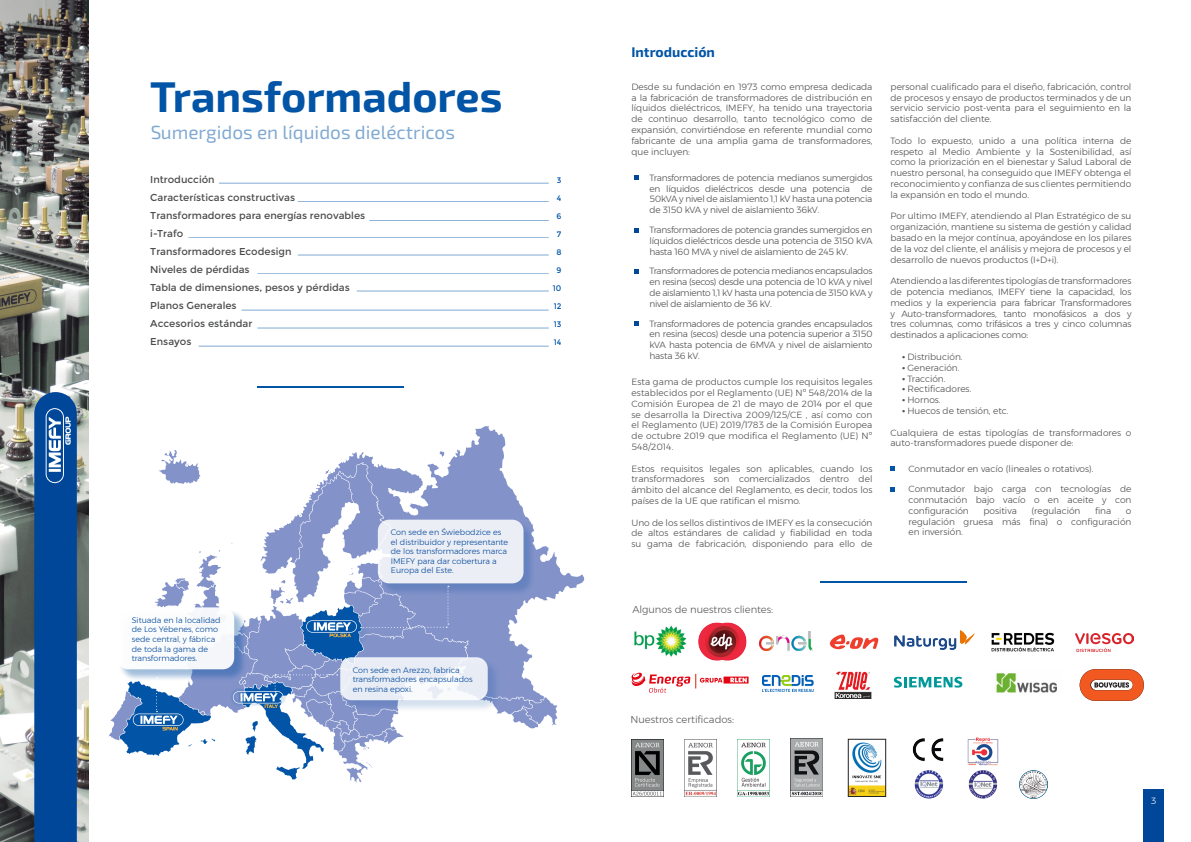
<style>
.page{position:relative;width:1191px;height:842px;background:#fff}
.page>*{position:absolute;margin:0;border:0;box-sizing:border-box;transform-origin:0 0}
.t1{font:700 43px "Exo 2";color:#0154a6}
.t2{font:19px "Exo 2";color:#0154a6}
.t3{font:700 14px "Exo 2";color:#0154a6}
.t4{font:10px/18px "Montserrat";color:#4b4c4d}
.t5{font:300 10px "Montserrat";letter-spacing:-.005em;color:#57585a}
.t6{font:300 9px/10.8px "Montserrat";color:#4b4c4d;text-align:justify}
.t7{font:300 9px/10.8px "Montserrat";letter-spacing:-.02em;color:#4b4c4d}
.t8{font:300 9px "Montserrat";color:#fff}
.t9{font:300 8px/9.6px "Montserrat";color:#004799}
.t10{font:8px "Montserrat";color:#0154a6}
.s1{font-weight:400}
</style>
<div class="page">
<svg style="left:466px;top:426px;width:118px;height:270px"></svg>
<svg style="left:496px;top:696px;width:61px;height:32px"></svg>
<div style="left:1143px;top:789px;width:21px;height:53px;background:#004799"></div>
<hr style="left:219px;top:183px;width:330px;height:1px;background:#0154a6">
<hr style="left:257px;top:328px;width:292px;height:1px;background:#0154a6">
<hr style="left:199px;top:346px;width:350px;height:1px;background:#0154a6">
<hr style="left:298px;top:255px;width:251px;height:1px;background:#0154a6">
<hr style="left:369px;top:220px;width:180px;height:1px;background:#0154a6">
<hr style="left:357px;top:291px;width:192px;height:1px;background:#0154a6">
<hr style="left:242px;top:310px;width:307px;height:1px;background:#0154a6">
<hr style="left:298px;top:201px;width:251px;height:1px;background:#0154a6">
<hr style="left:188px;top:238px;width:361px;height:1px;background:#0154a6">
<hr style="left:257px;top:274px;width:292px;height:1px;background:#0154a6">
<hr style="left:257px;top:386px;width:146px;height:2px;background:#0154a6">
<div style="left:379px;top:521px;width:157px;height:75px;background:#004799;opacity:.27"></div>
<div style="left:378px;top:520px;width:145px;height:63px;background:#eceef6;border-radius:11px"></div>
<div style="left:342px;top:659px;width:158px;height:54px;background:#004799;opacity:.2"></div>
<div style="left:340px;top:657px;width:148px;height:43px;background:#e8ecf5;border-radius:11px"></div>
<svg style="left:108px;top:448px;width:360px;height:335px"></svg>
<img style="left:0;top:0;width:89px;height:842px">
<svg style="left:34px;top:392px;width:43px;height:450px;background:#0c4f9c"></svg>
<svg style="left:634px;top:269px;width:4px;height:5px"></svg>
<svg style="left:634px;top:322px;width:4px;height:4px"></svg>
<svg style="left:634px;top:228px;width:4px;height:4px"></svg>
<svg style="left:890px;top:487px;width:4px;height:4px"></svg>
<svg style="left:634px;top:176px;width:4px;height:4px"></svg>
<svg style="left:890px;top:466px;width:4px;height:5px"></svg>
<img style="left:698px;top:622px;width:49px;height:39px">
<img style="left:759px;top:631px;width:53px;height:19px">
<img style="left:829px;top:634px;width:50px;height:16px">
<img style="left:894px;top:630px;width:80px;height:19px">
<img style="left:634px;top:625px;width:52px;height:32px">
<img style="left:685px;top:739px;width:31px;height:57px">
<img style="left:737px;top:739px;width:32px;height:57px">
<img style="left:912px;top:738px;width:31px;height:23px">
<img style="left:850px;top:742px;width:33px;height:52px">
<div style="left:848px;top:739px;width:37px;height:57px;border:1px solid #231f20"></div>
<img style="left:967px;top:737px;width:31px;height:28px">
<img style="left:914px;top:770px;width:29px;height:28px;border-radius:14px">
<img style="left:968px;top:770px;width:29px;height:28px;border-radius:14px">
<img style="left:632px;top:739px;width:31px;height:57px">
<img style="left:1019px;top:770px;width:29px;height:28px">
<hr style="left:820px;top:581px;width:146px;height:2px;background:#0154a6">
<img style="left:991px;top:632px;width:64px;height:20px">
<img style="left:1075px;top:633px;width:58px;height:18px">
<svg style="left:631px;top:673px;width:117px;height:20px"></svg>
<img style="left:762px;top:675px;width:52px;height:16px">
<img style="left:834px;top:672px;width:38px;height:26px">
<svg style="left:894px;top:677px;width:68px;height:11px"></svg>
<img style="left:996px;top:672px;width:61px;height:21px">
<svg style="left:1079px;top:669px;width:64px;height:32px"></svg>
<img style="left:791px;top:739px;width:31px;height:57px">
<h1 class="t1" style="left:150px;top:71px;width:353px">Transformadores</h1>
<h2 class="t2" style="left:150px;top:121px;width:306px">Sumergidos en líquidos dieléctricos</h2>
<p class="t4" style="left:150px;top:171px;width:216px">Introducción<br>Características constructivas<br>Transformadores para energías renovables i-Trafo<br>Transformadores Ecodesign<br>Niveles de pérdidas<br>Tabla de dimensiones, pesos y pérdidas<br>Planos Generales<br>Accesorios estándar<br>Ensayos</p>
<p class="t10" style="left:557px;top:176px;width:6px">3</p>
<p class="t10" style="left:557px;top:194px;width:6px">4</p>
<p class="t10" style="left:556px;top:212px;width:6px">6</p>
<p class="t10" style="left:557px;top:230px;width:6px">7</p>
<p class="t10" style="left:556px;top:248px;width:7px">8</p>
<p class="t10" style="left:556px;top:266px;width:6px">9</p>
<p class="t10" style="left:553px;top:284px;width:10px">10</p>
<p class="t10" style="left:553px;top:302px;width:9px">12</p>
<p class="t10" style="left:554px;top:320px;width:9px">13</p>
<p class="t10" style="left:554px;top:338px;width:9px">14</p>
<p class="t9" style="left:132px;top:615px;width:90px">Situada en la localidad de Los Yébenes, como sede central, y fábrica de toda la gama de transformadores.</p>
<p class="t9" style="left:391px;top:527px;width:119px">Con sede en Świebodzice es el distribuidor y representante de los transformadores marca<br>IMEFY para dar cobertura a<br>Europa del Este.</p>
<p class="t9" style="left:353px;top:665px;width:121px">Con sede en Arezzo, fabrica transformadores encapsulados en resina epoxi.</p>
<h3 class="t3" style="left:631px;top:44px;width:85px">Introducción</h3>
<p class="t6" style="left:631px;top:81px;width:242px">Desde su fundación en 1973 como empresa dedicada a la fabricación de transformadores de distribución en líquidos dieléctricos, IMEFY, ha tenido una trayectoria de continuo desarrollo, tanto tecnológico como de expansión, convirtiéndose en referente mundial como fabricante de una amplia gama de transformadores, que incluyen:</p>
<p class="t7" style="left:649px;top:172px;width:224px">Transformadores de potencia medianos sumergidos en líquidos dieléctricos desde una potencia</p>
<p class="t6" style="left:649px;top:183px;width:224px;text-indent:212px">de 50kVA y nivel de aislamiento 1,1 kV hasta una potencia de 3150 kVA y nivel de aislamiento 36kV.</p>
<p class="t6" style="left:649px;top:224px;width:224px">Transformadores de potencia grandes sumergidos en líquidos dieléctricos desde una potencia de 3150 kVA hasta 160 MVA y nivel de aislamiento de 245 kV.</p>
<p class="t6" style="left:649px;top:266px;width:224px">Transformadores de potencia medianos encapsulados en resina (secos) desde una potencia de 10 kVA y nivel de aislamiento 1,1 kV hasta una potencia de 3150 kVA y nivel de aislamiento de 36 kV.</p>
<p class="t6" style="left:649px;top:318px;width:224px">Transformadores de potencia grandes encapsulados en resina (secos) desde una potencia superior a 3150 kVA hasta potencia de 6MVA y nivel de aislamiento hasta 36 kV.</p>
<p class="t6" style="left:631px;top:376px;width:242px">Esta gama de productos cumple los requisitos legales establecidos por el Reglamento (UE) Nº 548/2014 de la Comisión Europea de 21 de mayo de 2014 por el que se desarrolla la Directiva 2009/125/CE , así como con el Reglamento (UE) 2019/1783 de la Comisión Europea de octubre 2019 que modifica el Reglamento (UE) Nº 548/2014.</p>
<p class="t6" style="left:631px;top:463px;width:242px">Estos requisitos legales son aplicables, cuando los transformadores son comercializados dentro del ámbito del alcance del Reglamento, es decir, todos los países de la UE que ratifican el mismo.</p>
<p class="t6" style="left:631px;top:517px;width:242px">Uno de los sellos distintivos de IMEFY es la consecución de altos estándares de calidad y fiabilidad en toda su gama de fabricación, disponiendo para ello de</p>
<p class="t6" style="left:890px;top:81px;width:242px">personal cualificado para el diseño, fabricación, control de procesos y ensayo de productos terminados y de un servicio servicio post-venta para el seguimiento en la satisfacción del cliente.</p>
<p class="t6" style="left:890px;top:135px;width:242px">Todo lo expuesto, unido a una política interna de respeto al Medio Ambiente y la Sostenibilidad, así como la priorización en el bienestar y Salud Laboral de nuestro personal, ha conseguido que IMEFY obtenga el reconocimiento y confianza de sus clientes permitiendo la expansión en todo el mundo.</p>
<p class="t6" style="left:890px;top:211px;width:242px">Por ultimo IMEFY, atendiendo al Plan Estratégico de su organización, mantiene su sistema de gestión y calidad basado en la mejor contínua, apoyándose en los pilares de la voz del cliente, el análisis y mejora de procesos y el desarrollo de nuevos productos (I+D+i).</p>
<p class="t6" style="left:890px;top:276px;width:242px">Atendiendo a las diferentes tipologías de transformadores de potencia medianos, IMEFY tiene la capacidad, los medios y la experiencia para fabricar Transformadores y Auto-transformadores, tanto monofásicos a dos y tres columnas, como trifásicos a tres y cinco columnas destinados a aplicaciones como:</p>
<p class="t6" style="left:901px;top:351px;width:62px"><span class="s1">•</span> Distribución.</p>
<p class="t6" style="left:901px;top:362px;width:59px"><span class="s1">•</span> Generación.</p>
<p class="t6" style="left:901px;top:373px;width:45px"><span class="s1">•</span> Tracción.</p>
<p class="t6" style="left:901px;top:384px;width:71px"><span class="s1">•</span> Rectificadores.</p>
<p class="t6" style="left:901px;top:394px;width:40px"><span class="s1">•</span> Hornos.</p>
<p class="t6" style="left:901px;top:405px;width:108px"><span class="s1">•</span> Huecos de tensión, etc.</p>
<p class="t6" style="left:890px;top:427px;width:242px">Cualquiera de estas tipologías de transformadores o auto-transformadores puede disponer de:</p>
<p class="t6" style="left:908px;top:464px;width:187px">Conmutador en vacío (lineales o rotativos).</p>
<p class="t6" style="left:908px;top:483px;width:224px">Conmutador bajo carga con tecnologías de conmutación bajo vacío o en aceite y con configuración</p>
<p class="t6" style="left:983px;top:505px;width:35px">positiva</p>
<p class="t6" style="left:1031px;top:505px;width:50px">(regulación</p>
<p class="t6" style="left:1095px;top:505px;width:18px">fina</p>
<p class="t6" style="left:908px;top:505px;width:224px;text-indent:217px">o regulación gruesa más fina) o configuración en inversión.</p>
<p class="t5" style="left:632px;top:602px;width:142px">Algunos de nuestros clientes:</p>
<p class="t5" style="left:630px;top:711px;width:105px">Nuestros certificados:</p>
<p class="t8" style="left:1151px;top:794px;width:7px">3</p>
</div>
